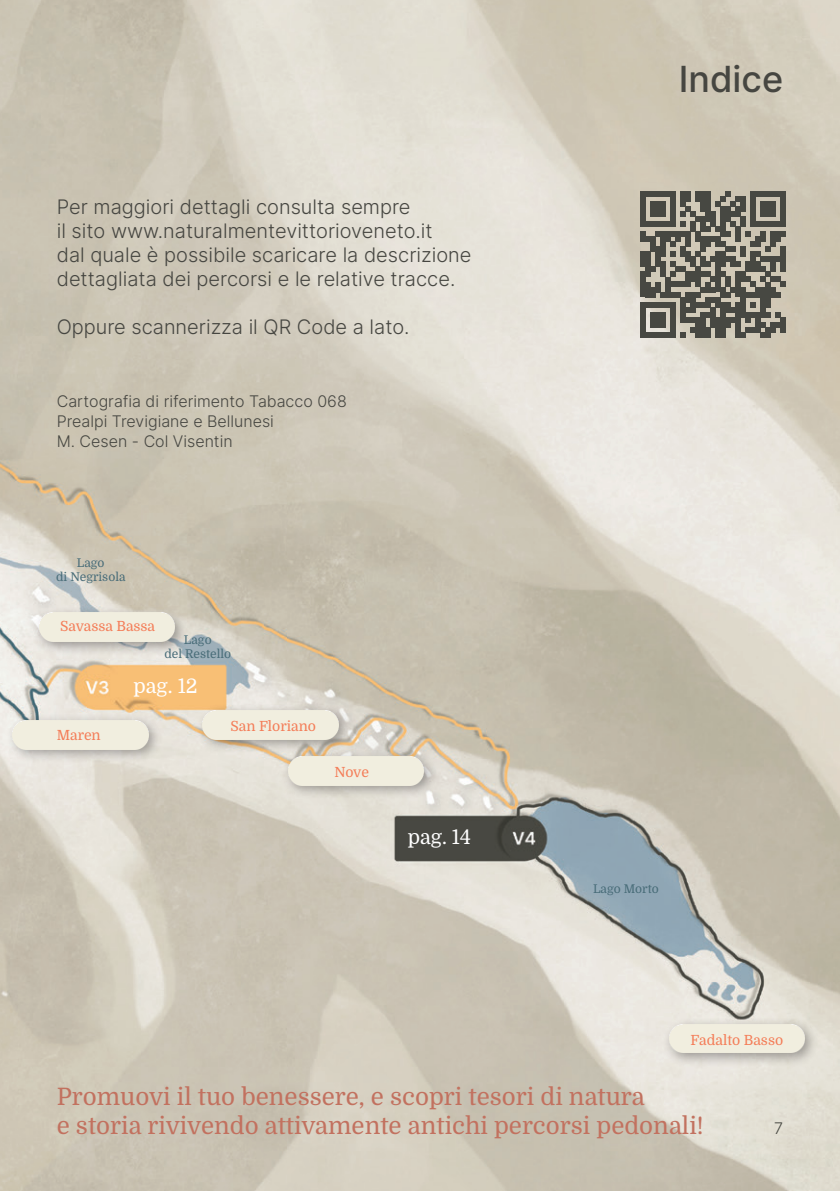
<style>
.page{position:relative;width:840px;height:1191px;background:#fff}
.page>*{position:absolute;margin:0;border:0;box-sizing:border-box;transform-origin:0 0}
.t1{font:36px "Inter";color:#464641}
.t2{font:24px/28.8px "Domine";color:#c2715f}
.t3{font:300 20px/24px "Inter";color:#464641}
.t4{font:20px "Domine";color:#fff}
.t5{font:300 16px/20px "Inter";color:#464641}
.t6{font:300 16px "Inter";color:#474842}
.t7{font:14px "Domine";color:#f47d58}
.t8{font:12px/14.4px "Domine";color:#486c78;text-align:center}
</style>
<div class="page">
<img style="left:0;top:0;width:839px;height:1191px">
<div style="left:7px;top:713px;width:155px;height:51px;background:#231f20;opacity:.4"></div>
<div style="left:13px;top:720px;width:135px;height:29px;background:#f1eedf"></div>
<div style="left:662px;top:1017px;width:156px;height:50px;background:#231f20;opacity:.4"></div>
<div style="left:669px;top:1024px;width:135px;height:28px;background:#f1eedf"></div>
<div style="left:196px;top:703px;width:156px;height:50px;background:#231f20;opacity:.4"></div>
<div style="left:203px;top:710px;width:135px;height:29px;background:#f1eedf"></div>
<div style="left:282px;top:749px;width:155px;height:50px;background:#231f20;opacity:.4"></div>
<div style="left:288px;top:756px;width:135px;height:29px;background:#f1eedf"></div>
<div style="left:33px;top:606px;width:156px;height:50px;background:#231f20;opacity:.4"></div>
<div style="left:39px;top:613px;width:135px;height:28px;background:#f1eedf"></div>
<div style="left:639px;top:192px;width:5px;height:10px;background:#474842"></div>
<div style="left:639px;top:202px;width:5px;height:10px;background:#474842"></div>
<div style="left:639px;top:212px;width:5px;height:15px;background:#474842"></div>
<div style="left:639px;top:232px;width:5px;height:10px;background:#474842"></div>
<div style="left:639px;top:252px;width:5px;height:15px;background:#474842"></div>
<div style="left:639px;top:272px;width:5px;height:25px;background:#474842"></div>
<div style="left:639px;top:302px;width:5px;height:35px;background:#474842"></div>
<svg style="left:644px;top:192px;width:141px;height:145px"></svg>
<div style="left:780px;top:317px;width:5px;height:15px;background:#474842"></div>
<p class="t3" style="left:57px;top:194px;width:416px">Per maggiori dettagli consulta sempre<br>il sito www.naturalmentevittorioveneto.it<br>dal quale è possibile scaricare la descrizione dettagliata dei percorsi e le relative tracce.</p>
<p class="t3" style="left:57px;top:314px;width:354px">Oppure scannerizza il QR Code a lato.</p>
<p class="t5" style="left:57px;top:390px;width:291px">Cartografia di riferimento Tabacco 068<br>Prealpi Trevigiane e Bellunesi<br>M. Cesen - Col Visentin</p>
<p class="t8" style="left:56px;top:555px;width:71px">Lago<br>di Negrisola</p>
<p class="t7" style="left:60px;top:618px;width:96px">Savassa Bassa</p>
<p class="t8" style="left:164px;top:632px;width:68px">Lago<br>del Restello</p>
<p class="t7" style="left:57px;top:727px;width:46px">Maren</p>
<p class="t4" style="left:133px;top:675px;width:65px">pag. 12</p>
<p class="t7" style="left:230px;top:718px;width:87px">San Floriano</p>
<p class="t7" style="left:334px;top:764px;width:36px">Nove</p>
<p class="t4" style="left:407px;top:826px;width:65px">pag. 14</p>
<h1 class="t1" style="left:678px;top:52px;width:106px">Indice</h1>
<p class="t8" style="left:592px;top:881px;width:67px">Lago Morto</p>
<p class="t7" style="left:690px;top:1032px;width:94px">Fadalto Basso</p>
<p class="t2" style="left:57px;top:1083px;width:648px">Promuovi il tuo benessere, e scopri tesori di natura<br>e storia rivivendo attivamente antichi percorsi pedonali!</p>
<p class="t6" style="left:773px;top:1116px;width:11px">7</p>
</div>
